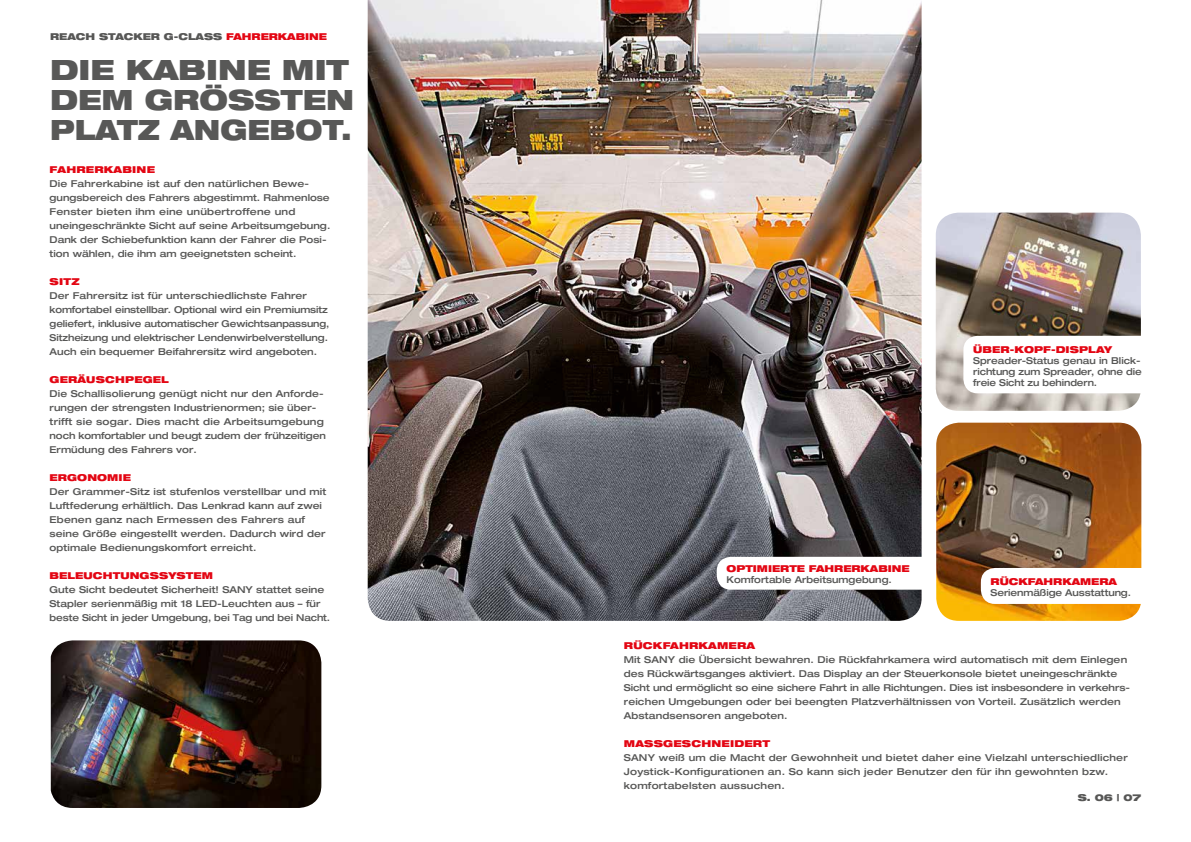
<style>
.page{position:relative;width:1191px;height:842px;background:#fff}
.page>*{position:absolute;margin:0;border:0;box-sizing:border-box;transform-origin:0 0}
.t1{font:900 expanded 28px/30px "Helvetica Neue";color:#585857}
.t2{font:500 expanded 9.5px/14px "Helvetica Neue";color:#575756}
.t3{font:500 expanded 9.5px/14px "Helvetica Neue";letter-spacing:.02em;color:#575756}
.t4{font:900 expanded 9.5px "Helvetica Neue";letter-spacing:.01em;color:#e30613}
.t5{font:900 expanded 9.5px "Helvetica Neue";color:#575756}
.s1{color:#e30613}
</style>
<div class="page">
<img style="left:368px;top:0;width:553px;height:621px">
<img style="left:935px;top:213px;width:205px;height:198px">
<div style="left:716px;top:557px;width:249px;height:33px;background:#fff;border-radius:14px"></div>
<svg style="left:963px;top:336px;width:177px;height:57px"></svg>
<img style="left:936px;top:423px;width:205px;height:198px">
<img style="left:51px;top:640px;width:270px;height:168px">
<svg style="left:981px;top:568px;width:160px;height:36px"></svg>
<p class="t5" style="left:50px;top:31px;width:278px">REACH STACKER G-CLASS <span class="s1">FAHRERKABINE</span></p>
<h1 class="t1" style="left:50px;top:54px;width:305px">DIE KABINE MIT<br>DEM GRÖSSTEN<br>PLATZ ANGEBOT.</h1>
<p class="t4" style="left:50px;top:163px;width:107px">FAHRERKABINE</p>
<p class="t2" style="left:50px;top:176px;width:282px">Die Fahrerkabine ist auf den natürlichen Bewe&shy;gungsbereich des Fahrers abgestimmt. Rahmenlose Fenster bieten ihm eine unübertroffene und uneingeschränkte Sicht auf seine Arbeitsumgebung.<br>Dank der Schiebefunktion kann der Fahrer die Posi&shy;tion wählen, die ihm am geeignetsten scheint.</p>
<p class="t4" style="left:50px;top:275px;width:32px">SITZ</p>
<p class="t2" style="left:50px;top:288px;width:281px">Der Fahrersitz ist für unterschiedlichste Fahrer komfortabel einstellbar. Optional wird ein Premiumsitz geliefert, inklusive automatischer Gewichtsanpassung, Sitzheizung und elektrischer Lendenwirbelverstellung.<br>Auch ein bequemer Beifahrersitz wird angeboten.</p>
<p class="t4" style="left:50px;top:373px;width:121px">GERÄUSCHPEGEL</p>
<p class="t2" style="left:50px;top:386px;width:278px">Die Schallisolierung genügt nicht nur den Anforde&shy;rungen der strengsten Industrienormen; sie über&shy;trifft sie sogar. Dies macht die Arbeitsumgebung noch komfortabler und beugt zudem der frühzeitigen Ermüdung des Fahrers vor.</p>
<p class="t4" style="left:50px;top:471px;width:83px">ERGONOMIE</p>
<p class="t2" style="left:50px;top:484px;width:278px">Der Grammer-Sitz ist stufenlos verstellbar und mit Luftfederung erhältlich. Das Lenkrad kann auf zwei Ebenen ganz nach Ermessen des Fahrers auf seine Größe eingestellt werden. Dadurch wird der optimale Bedienungskomfort erreicht.</p>
<p class="t4" style="left:50px;top:569px;width:165px">BELEUCHTUNGSSYSTEM</p>
<p class="t2" style="left:50px;top:582px;width:282px">Gute Sicht bedeutet Sicherheit! SANY stattet seine<br>Stapler serienmäßig mit 18 LED-Leuchten aus – für beste Sicht in jeder Umgebung, bei Tag und bei Nacht.</p>
<p class="t4" style="left:973px;top:343px;width:140px">ÜBER-KOPF-DISPLAY</p>
<p class="t2" style="left:973px;top:355px;width:170px;line-height:11px">Spreader-Status genau in Blick&shy;richtung zum Spreader, ohne die freie Sicht zu behindern.</p>
<p class="t4" style="left:726px;top:562px;width:185px">OPTIMIERTE FAHRERKABINE</p>
<p class="t2" style="left:726px;top:572px;width:167px">Komfortable Arbeitsumgebung.</p>
<p class="t4" style="left:990px;top:575px;width:128px">RÜCKFAHRKAMERA</p>
<p class="t2" style="left:990px;top:585px;width:142px">Serienmäßige Ausstattung.</p>
<p class="t4" style="left:624px;top:639px;width:133px">RÜCKFAHRKAMERA</p>
<p class="t2" style="left:624px;top:652px;width:507px">Mit SANY die Übersicht bewahren. Die Rückfahrkamera wird automatisch mit dem Einlegen des Rückwärtsganges aktiviert. Das Display an der Steuerkonsole bietet uneingeschränkte Sicht und ermöglicht so eine sichere Fahrt in alle Richtungen. Dies ist insbesondere in verkehrs&shy;reichen Umgebungen oder bei beengten Platzverhältnissen von Vorteil. Zusätzlich werden Abstandsensoren angeboten.</p>
<p class="t4" style="left:624px;top:737px;width:148px">MASSGESCHNEIDERT</p>
<p class="t3" style="left:624px;top:750px;width:505px">SANY weiß um die Macht der Gewohnheit und bietet daher eine Vielzahl unterschiedlicher<br>Joystick-Konfigurationen an. So kann sich jeder Benutzer den für ihn gewohnten bzw. komfortabelsten aussuchen.</p>
<p class="t5" style="left:1077px;top:791px;width:65px">S. 06 | 07</p>
</div>
